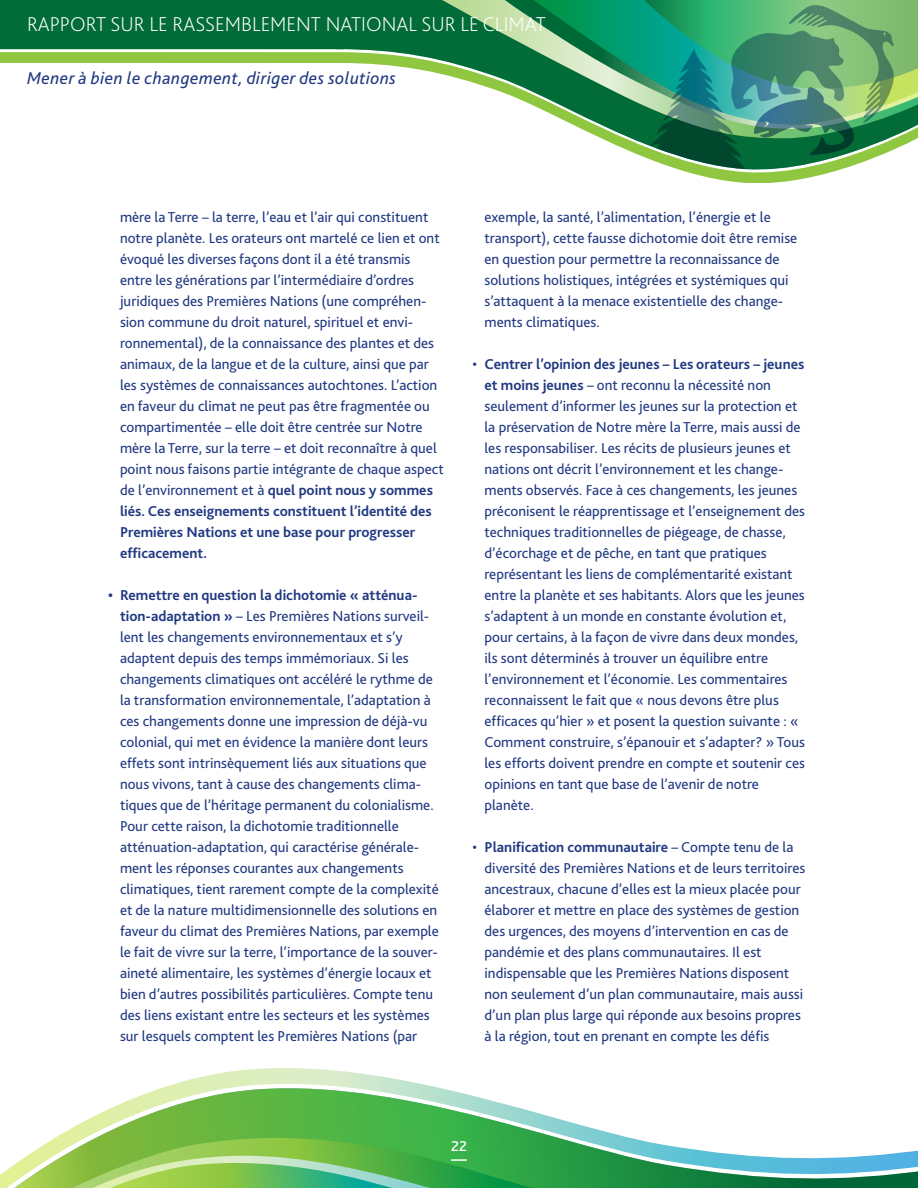
<style>
.page{position:relative;width:918px;height:1188px;background:#fff}
.page>*{position:absolute;margin:0;border:0;box-sizing:border-box;transform-origin:0 0}
.t1{font:200 21px "Bliss 2";color:#fff}
.t2{font:italic 18px "Bliss 2";letter-spacing:.025em;color:#213982}
.Bullets{font:15px/21px "Bliss 2";color:#213982}
.t3{font:500 15px "Bliss 2";color:#fff}
.s1{font-weight:700}
</style>
<div class="page">
<div style="left:334px;top:0;width:86px;height:52px;background:#016c38"></div>
<svg style="left:420px;top:0;width:67px;height:52px;background:#1f7d47"></svg>
<svg style="left:487px;top:0;width:30px;height:52px;background:#77b17a"></svg>
<svg style="left:517px;top:0;width:115px;height:52px;background:#2d9e6b"></svg>
<div style="left:0;top:0;width:352px;height:49px;background:#016c38"></div>
<svg style="left:0;top:52px;width:842px;height:131px"></svg>
<svg style="left:632px;top:0;width:286px;height:169px;background:#4d9e72"></svg>
<svg style="left:162px;top:1068px;width:277px;height:20px"></svg>
<svg style="left:0;top:1088px;width:918px;height:100px"></svg>
<svg style="left:46px;top:1138px;width:538px;height:50px;background:#6abc59"></svg>
<h1 class="t1" style="left:27px;top:11px;width:520px">RAPPORT SUR LE RASSEMBLEMENT NATIONAL SUR LE CLIMAT</h1>
<p class="t2" style="left:27px;top:67px;width:371px">Mener à bien le changement, diriger des solutions</p>
<p class="Bullets" style="left:120px;top:206px;width:325px">mère la Terre – la terre, l’eau et l’air qui constituent notre planète. Les orateurs ont martelé ce lien et ont évoqué les diverses façons dont il a été transmis entre les générations par l’intermédiaire d’ordres juridiques des Premières Nations (une compréhen&shy;sion commune du droit naturel, spirituel et envi&shy;ronnemental), de la connaissance des plantes et des animaux, de la langue et de la culture, ainsi que par les systèmes de connaissances autochtones. L’action en faveur du climat ne peut pas être fragmentée ou compartimentée – elle doit être centrée sur Notre mère la Terre, sur la terre – et doit reconnaître à quel point nous faisons partie intégrante de chaque aspect de l’environnement et à <span class="s1">quel point nous y sommes liés. Ces enseignements constituent l’identité des Premières Nations et une base pour progresser efficacement.</span></p>
<p class="Bullets" style="left:120px;top:584px;width:320px;text-indent:-12px"><span class="s1">• Remettre en question la dichotomie « atténua&shy;tion-adaptation »</span> – Les Premières Nations surveil&shy;lent les changements environnementaux et s’y adaptent depuis des temps immémoriaux. Si les changements climatiques ont accéléré le rythme de la transformation environnementale, l’adaptation à ces changements donne une impression de déjà-vu colonial, qui met en évidence la manière dont leurs effets sont intrinsèquement liés aux situations que nous vivons, tant à cause des changements clima&shy;tiques que de l’héritage permanent du colonialisme.<br>Pour cette raison, la dichotomie traditionnelle atténuation-adaptation, qui caractérise générale&shy;ment les réponses courantes aux changements climatiques, tient rarement compte de la complexité et de la nature multidimensionnelle des solutions en faveur du climat des Premières Nations, par exemple le fait de vivre sur la terre, l’importance de la souver&shy;aineté alimentaire, les systèmes d’énergie locaux et bien d’autres possibilités particulières. Compte tenu des liens existant entre les secteurs et les systèmes sur lesquels comptent les Premières Nations (par</p>
<p class="Bullets" style="left:484px;top:206px;width:314px">exemple, la santé, l’alimentation, l’énergie et le transport), cette fausse dichotomie doit être remise en question pour permettre la reconnaissance de solutions holistiques, intégrées et systémiques qui s’attaquent à la menace existentielle des change&shy;ments climatiques.</p>
<p class="Bullets" style="left:484px;top:353px;width:322px;text-indent:-12px">• <span class="s1">Centrer l’opinion des jeunes – Les orateurs – jeunes et moins jeunes</span> – ont reconnu la nécessité non seulement d’informer les jeunes sur la protection et la préservation de Notre mère la Terre, mais aussi de les responsabiliser. Les récits de plusieurs jeunes et nations ont décrit l’environnement et les change&shy;ments observés. Face à ces changements, les jeunes préconisent le réapprentissage et l’enseignement des techniques traditionnelles de piégeage, de chasse, d’écorchage et de pêche, en tant que pratiques représentant les liens de complémentarité existant entre la planète et ses habitants. Alors que les jeunes s’adaptent à un monde en constante évolution et, pour certains, à la façon de vivre dans deux mondes, ils sont déterminés à trouver un équilibre entre l’environnement et l’économie. Les commentaires reconnaissent le fait que « nous devons être plus efficaces qu’hier » et posent la question suivante : « Comment construire, s’épanouir et s’adapter? » Tous les efforts doivent prendre en compte et soutenir ces opinions en tant que base de l’avenir de notre planète.</p>
<p class="Bullets" style="left:484px;top:836px;width:322px;text-indent:-12px">• <span class="s1">Planification communautaire</span> – Compte tenu de la diversité des Premières Nations et de leurs territoires ancestraux, chacune d’elles est la mieux placée pour élaborer et mettre en place des systèmes de gestion des urgences, des moyens d’intervention en cas de pandémie et des plans communautaires. Il est indispensable que les Premières Nations disposent non seulement d’un plan communautaire, mais aussi d’un plan plus large qui réponde aux besoins propres à la région, tout en prenant en compte les défis</p>
<p class="t3" style="left:451px;top:1136px;width:17px">22</p>
</div>
